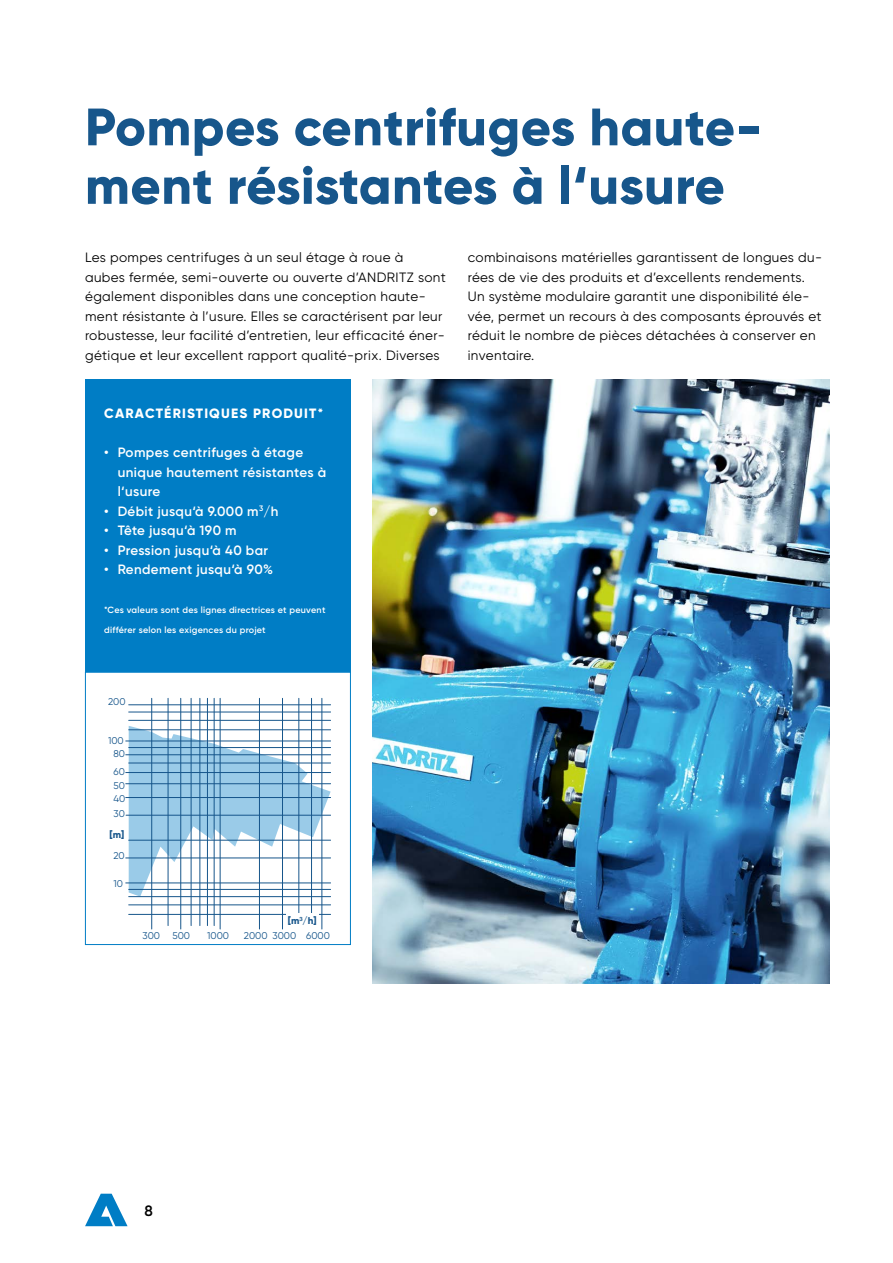
<style>
.page{position:relative;width:893px;height:1263px;background:#fff}
.page>*{position:absolute;margin:0;border:0;box-sizing:border-box;transform-origin:0 0}
.ANDRITZ_Level_2-3_He{font:800 52.5px/58.5px "Gilroy";letter-spacing:.01em;color:#17568b}
.t1{font:600 15px "Gilroy";color:#000}
.ANDRITZ_Level_2-3_Co{font:13.5px/19.5px "Gilroy";letter-spacing:.03em;color:#000}
.ANDRITZ_Level_2-3_Bu{font:600 13.5px/19.5px "Gilroy";letter-spacing:.03em;color:#fff}
.ANDRITZ_Level_2-3_Bu-2{font:800 13.5px "Gilroy";letter-spacing:.09em;color:#fff}
.t2{font:9.9px "Gilroy";color:#17568b}
.t3{font:800 9.9px "Gilroy";color:#17568b}
.ANDRITZ_Level_2-3_Bu-3{font:600 9px/19.5px "Gilroy";letter-spacing:.03em;color:#fff}
</style>
<div class="page">
<svg style="left:85px;top:1194px;width:43px;height:32px"></svg>
<img style="left:372px;top:379px;width:457px;height:605px">
<div style="left:85px;top:379px;width:266px;height:293px;background:#007dc5"></div>
<svg style="left:129px;top:726px;width:202px;height:170px"></svg>
<hr style="left:151px;top:698px;width:1px;height:231px;background:#17568b">
<hr style="left:168px;top:698px;width:1px;height:227px;background:#17568b">
<hr style="left:180px;top:698px;width:1px;height:231px;background:#17568b">
<hr style="left:191px;top:698px;width:1px;height:227px;background:#17568b">
<hr style="left:200px;top:698px;width:1px;height:227px;background:#17568b">
<hr style="left:207px;top:698px;width:1px;height:227px;background:#17568b">
<hr style="left:214px;top:698px;width:1px;height:227px;background:#17568b">
<hr style="left:259px;top:698px;width:1px;height:231px;background:#17568b">
<hr style="left:282px;top:698px;width:1px;height:231px;background:#17568b">
<hr style="left:299px;top:698px;width:1px;height:227px;background:#17568b">
<hr style="left:311px;top:698px;width:1px;height:227px;background:#17568b">
<hr style="left:322px;top:698px;width:1px;height:231px;background:#17568b">
<hr style="left:129px;top:914px;width:202px;height:1px;background:#17568b">
<hr style="left:129px;top:905px;width:202px;height:1px;background:#17568b">
<hr style="left:129px;top:896px;width:202px;height:1px;background:#17568b">
<hr style="left:129px;top:889px;width:202px;height:1px;background:#17568b">
<hr style="left:129px;top:840px;width:202px;height:1px;background:#17568b">
<hr style="left:126px;top:815px;width:205px;height:1px;background:#17568b">
<hr style="left:126px;top:797px;width:205px;height:1px;background:#17568b">
<hr style="left:126px;top:783px;width:205px;height:1px;background:#17568b">
<hr style="left:126px;top:772px;width:205px;height:1px;background:#17568b">
<hr style="left:129px;top:763px;width:202px;height:1px;background:#17568b">
<hr style="left:126px;top:754px;width:205px;height:1px;background:#17568b">
<hr style="left:129px;top:747px;width:202px;height:1px;background:#17568b">
<hr style="left:220px;top:698px;width:1px;height:231px;background:#17568b">
<hr style="left:126px;top:883px;width:205px;height:1px;background:#17568b">
<hr style="left:126px;top:858px;width:205px;height:1px;background:#17568b">
<hr style="left:126px;top:741px;width:205px;height:1px;background:#17568b">
<hr style="left:129px;top:704px;width:202px;height:1px;background:#17568b">
<hr style="left:129px;top:712px;width:202px;height:1px;background:#17568b">
<hr style="left:129px;top:729px;width:202px;height:1px;background:#17568b">
<hr style="left:129px;top:720px;width:202px;height:1px;background:#17568b">
<div style="left:286px;top:913px;width:33px;height:14px;background:#fff"></div>
<div style="left:85px;top:672px;width:266px;height:273px;border:1px solid #007dc5"></div>
<p class="ANDRITZ_Level_2-3_He" style="left:85px;top:97px;width:678px">Pompes centrifuges haute&shy;ment résistantes à l‘usure</p>
<p class="ANDRITZ_Level_2-3_Co" style="left:85px;top:248px;width:362px">Les pompes centrifuges à un seul étage à roue à aubes fermée, semi-ouverte ou ouverte d’ANDRITZ sont également disponibles dans une conception haute&shy;ment résistante à l’usure. Elles se caractérisent par leur robustesse, leur facilité d’entretien, leur efficacité éner&shy;gétique et leur excellent rapport qualité-prix. Diverses</p>
<p class="ANDRITZ_Level_2-3_Co" style="left:468px;top:248px;width:356px">combinaisons matérielles garantissent de longues du&shy;rées de vie des produits et d’excellents rendements.<br>Un système modulaire garantit une disponibilité éle&shy;vée, permet un recours à des composants éprouvés et réduit le nombre de pièces détachées à conserver en inventaire.</p>
<p class="ANDRITZ_Level_2-3_Bu-2" style="left:104px;top:405px;width:220px">CARACTÉRISTIQUES PRODUIT*</p>
<p class="ANDRITZ_Level_2-3_Bu" style="left:118px;top:443px;width:210px;text-indent:-14px">• Pompes centrifuges à étage unique hautement résistantes à l‘usure</p>
<p class="ANDRITZ_Level_2-3_Bu" style="left:104px;top:501px;width:176px">• Débit jusqu‘à 9.000 m<sup>3</sup>/h</p>
<p class="ANDRITZ_Level_2-3_Bu" style="left:104px;top:521px;width:134px">• Tête jusqu‘à 190 m</p>
<p class="ANDRITZ_Level_2-3_Bu" style="left:104px;top:540px;width:165px">• Pression jusqu‘à 40 bar</p>
<p class="ANDRITZ_Level_2-3_Bu" style="left:104px;top:560px;width:170px">• Rendement jusqu‘à 90%</p>
<p class="ANDRITZ_Level_2-3_Bu-3" style="left:104px;top:600px;width:223px">*Ces valeurs sont des lignes directrices et peuvent différer selon les exigences du projet</p>
<p class="t2" style="left:108px;top:695px;width:19px">200</p>
<p class="t2" style="left:108px;top:734px;width:17px">100</p>
<p class="t2" style="left:113px;top:748px;width:13px">80</p>
<p class="t2" style="left:113px;top:766px;width:13px">60</p>
<p class="t2" style="left:113px;top:779px;width:13px">50</p>
<p class="t2" style="left:113px;top:793px;width:13px">40</p>
<p class="t2" style="left:113px;top:807px;width:13px">30</p>
<p class="t3" style="left:110px;top:829px;width:16px">[m]</p>
<p class="t2" style="left:113px;top:850px;width:13px">20</p>
<p class="t2" style="left:113px;top:877px;width:11px">10</p>
<p class="t3" style="left:288px;top:914px;width:30px">[m<sup>3</sup>/h]</p>
<p class="t2" style="left:142px;top:930px;width:49px">300 500</p>
<p class="t2" style="left:207px;top:930px;width:23px">1000</p>
<p class="t2" style="left:244px;top:930px;width:88px">2000 3000 6000</p>
<p class="t1" style="left:145px;top:1201px;width:10px">8</p>
</div>
